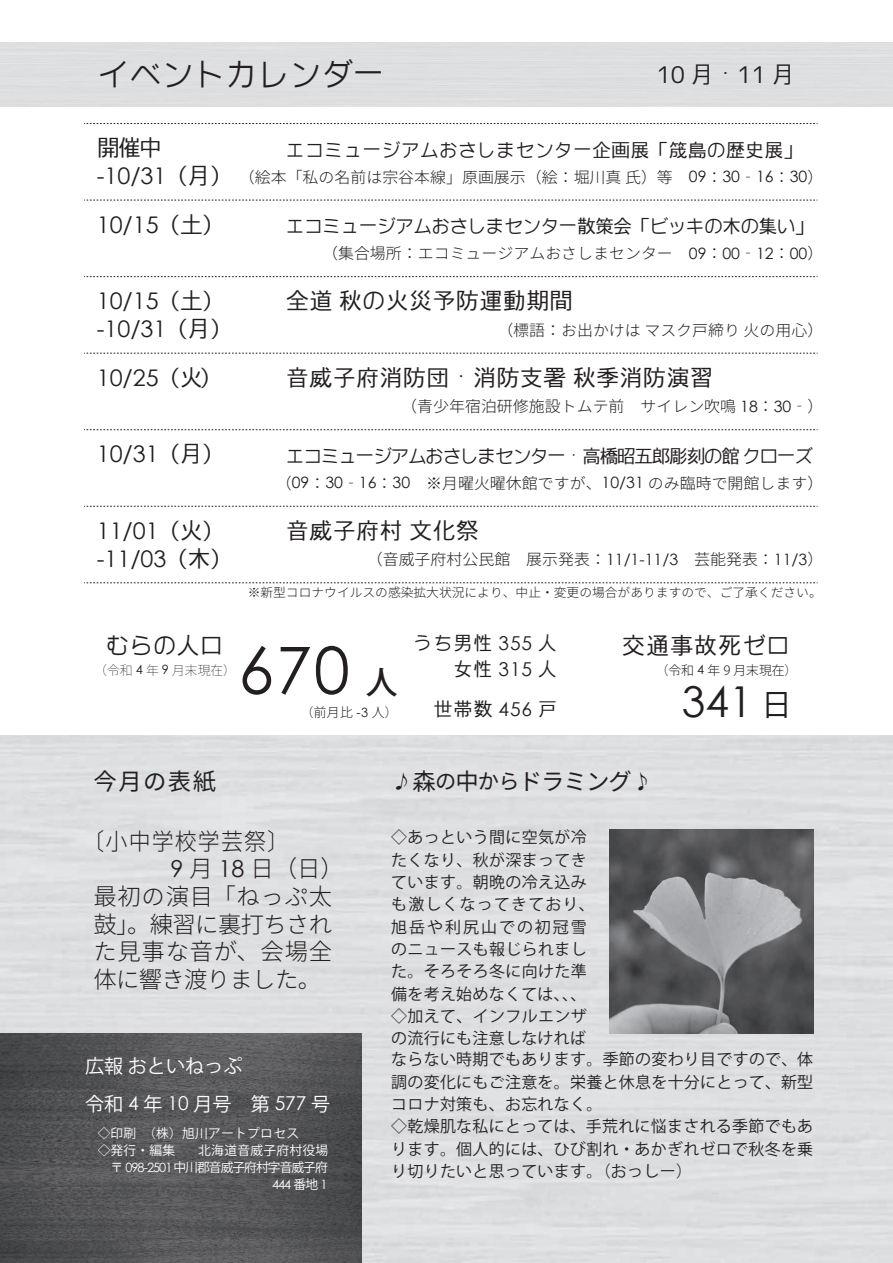
<style>
.page{position:relative;width:893px;height:1263px;background:#fff}
.page>*{position:absolute;margin:0;border:0;box-sizing:border-box;transform-origin:0 0}
.t1{font:64.8px "Century Gothic";color:#231f20}
.t2{font:42.45px "Century Gothic";color:#231f20}
.t3{font:31.95px "Higashi Ome Gothic";color:#231f20}
.t4{font:500 31.95px "Koz Go Pr 6 N";color:#231f20}
.t5{font:30.9px "Koz Go Pr 6 N";color:#231f20}
.t6{font:300 23.4px "Noto Sans CJ Kjp";letter-spacing:.03em;color:#231f20}
.t7{font:300 23.4px "Noto Sans CJ Kjp";letter-spacing:-.03em;color:#231f20}
.t8{font:23.4px "Higashi Ome Gothic";letter-spacing:.015em;color:#231f20}
.t9{font:23.4px "Noto Sans CJ Kjp";letter-spacing:.01em;color:#231f20}
.t10{font:300 23.4px "Noto Sans CJ Kjp";letter-spacing:.05em;color:#231f20;scale:.94 1}
.t11{font:22.95px "Century Gothic";color:#231f20}
.t12{font:22.95px "Higashi Ome Gothic";color:#231f20}
.t13{font:19.2px "Koz Go Pr 6 N";color:#fff}
.t14{font:19.2px/25.5px "Higashi Ome Gothic";letter-spacing:.05em;color:#231f20;text-align:right}
.t15{font:18.75px "Higashi Ome Gothic";letter-spacing:-.09em;color:#231f20}
.t16{font:18.75px "Higashi Ome Gothic";letter-spacing:-.05em;color:#231f20}
.t17{font:18.75px "Higashi Ome Gothic";color:#231f20}
.t18{font:15.9px/22.2px "Koz Go Pr 6 N";letter-spacing:.02em;color:#231f20}
.t19{font:300 15.6px "Noto Sans CJ Kjp";color:#231f20}
.t20{font:15.6px "Century Gothic";color:#231f20}
.t21{font:12.75px/17px "Koz Go Pr 6 N";letter-spacing:-.075em;color:#fff}
.t22{font:12.75px/17px "Koz Go Pr 6 N";letter-spacing:.02em;color:#fff}
.t23{font:300 12.75px "Koz Go Pr 6 N";color:#231f20}
.t24{font:200 12.75px "Koz Go Pr 6 N";color:#231f20}
.t25{font:12.75px "Century Gothic";color:#fff}
.t26{font:300 12.45px "Noto Sans CJ Kjp";color:#231f20}
.s1{font-family:"Higashi Ome Gothic"}
.s2{font-family:"Noto Sans CJ Kjp";font-weight:300;font-size:15.6px}
.s3{font-family:"Noto Sans CJ Kjp";font-weight:300}
.s4{font-family:"Century Gothic";font-weight:400}
.s5{font-family:"Koz Min Pro";font-weight:400}
.s6{font-family:"Century Gothic"}
.s7{font-size:21.3px}
.s8{font-family:"Koz Go Pr 6 N"}
</style>
<div class="page">
<svg style="left:84px;top:123px;width:734px;height:1px"></svg>
<svg style="left:84px;top:200px;width:734px;height:1px"></svg>
<svg style="left:84px;top:276px;width:734px;height:1px"></svg>
<svg style="left:84px;top:353px;width:734px;height:1px"></svg>
<svg style="left:84px;top:429px;width:734px;height:1px"></svg>
<svg style="left:84px;top:506px;width:734px;height:1px"></svg>
<svg style="left:84px;top:582px;width:734px;height:1px"></svg>
<div style="left:0;top:736px;width:893px;height:527px;background:#dedfe1"></div>
<img style="left:0;top:1033px;width:361px;height:230px">
<img style="left:609px;top:829px;width:204px;height:204px">
<svg style="left:636px;top:772px;width:12px;height:19px"></svg>
<svg style="left:396px;top:772px;width:13px;height:19px"></svg>
<h3 class="t3" style="left:98px;top:52px;width:289px">イベントカレンダー</h3>
<h3 class="t8" style="left:657px;top:58px;width:140px">10 月・11 月</h3>
<h3 class="t12" style="left:97px;top:132px;width:67px">開催中</h3>
<p class="t17" style="left:286px;top:137px;width:518px">エコミュージアムおさしまセンター企画展「筬島の歴史展「</p>
<h3 class="t11" style="left:97px;top:160px;width:160px">-10/31<span class="s1">（月）</span><span class="s2">（</span></h3>
<p class="t19" style="left:255px;top:168px;width:420px">絵本「私の名前は宗谷本線」原画展示（絵：堀川真氏）等</p>
<p class="t20" style="left:689px;top:166px;width:136px">09<span class="s3">：</span>30<span class="s3">‐</span>16<span class="s3">：</span>30<span class="s3">(</span></p>
<h3 class="t11" style="left:97px;top:208px;width:129px">10/15<span class="s1">（土）</span></h3>
<p class="t16" style="left:286px;top:214px;width:530px">エコミュージアムおさしまセンター散策会「ビッキの木の集い「</p>
<h3 class="t11" style="left:97px;top:285px;width:129px">10/15<span class="s1">（土）</span></h3>
<p class="t19" style="left:322px;top:245px;width:352px">（集合場所：エコミュージアムおさしまセンター</p>
<h3 class="t12" style="left:286px;top:285px;width:288px">全道秋の火災予防運動期間</h3>
<p class="t20" style="left:689px;top:242px;width:136px">09<span class="s3">：</span>00<span class="s3">‐</span>12<span class="s3">：</span>00<span class="s3">(</span></p>
<h3 class="t11" style="left:97px;top:313px;width:137px">-10/31<span class="s1">（月）</span></h3>
<p class="t19" style="left:497px;top:321px;width:327px">（標語：お出かけはマスク戸締り火の用心(</p>
<h3 class="t11" style="left:97px;top:361px;width:108px">10/25<span class="s1">（火</span></h3>
<h3 class="t12" style="left:199px;top:362px;width:25px">）</h3>
<h3 class="t12" style="left:286px;top:362px;width:429px">音威子府消防団・消防支署秋季消防演習</h3>
<h3 class="t11" style="left:97px;top:438px;width:129px">10/31<span class="s1">（月）</span></h3>
<p class="t19" style="left:401px;top:398px;width:423px">（青少年宿泊研修施設トムテ前　サイレン吹鳴 <span class="s4">18</span>：<span class="s4">30</span>‐(</p>
<p class="t15" style="left:286px;top:443px;width:529px">エコミュージアムおさしまセンター・高橋昭五郎彫刻の館クローズ</p>
<h3 class="t11" style="left:97px;top:515px;width:129px">11/01<span class="s1">（火）</span></h3>
<p class="t19" style="left:276px;top:474px;width:549px">（<span class="s4">09</span>：<span class="s4">30</span>‐<span class="s4">16</span>：<span class="s4">30</span><span class="s5">　※</span>月曜火曜休館ですが、<span class="s4">10/31</span> のみ臨時で開館します(</p>
<h3 class="t12" style="left:286px;top:515px;width:195px">音威子府村文化祭</h3>
<h3 class="t11" style="left:97px;top:542px;width:137px">-11/03<span class="s1">（木）</span></h3>
<p class="t19" style="left:367px;top:551px;width:313px">（音威子府村公民館　展示発表：<span class="s4">11/1-11/3</span></p>
<p class="t19" style="left:694px;top:551px;width:131px">芸能発表：<span class="s4">11/3</span>(</p>
<p class="t26" style="left:248px;top:585px;width:576px">※新型コロナウイルスの感染拡大状況により、中止・変更の場合がありますので、ご了承ください。</p>
<h3 class="t8" style="left:106px;top:629px;width:118px">むらの人口</h3>
<p class="t24" style="left:94px;top:663px;width:143px">（令和 <span class="s4">4</span> 年 <span class="s4">9</span> 月末現在）</p>
<h1 class="t1" style="left:238px;top:625px;width:113px">670</h1>
<h3 class="t4" style="left:366px;top:664px;width:33px">人</h3>
<p class="t23" style="left:301px;top:705px;width:98px">（前月比 <span class="s4">-3</span> 人(</p>
<p class="t14" style="left:413px;top:630px;width:145px">うち男性 <span class="s6">355</span> 人女性 <span class="s6">315</span> 人</p>
<p class="t14" style="left:433px;top:696px;width:125px">世帯数 <span class="s6">456</span> 戸</p>
<h3 class="t8" style="left:622px;top:629px;width:169px">交通事故死ゼロ</h3>
<p class="t23" style="left:656px;top:663px;width:143px">（令和 <span class="s4">4</span> 年 9 月末現在(</p>
<h3 class="t5" style="left:761px;top:687px;width:32px">日</h3>
<h2 class="t2" style="left:682px;top:672px;width:72px">341</h2>
<h3 class="t9" style="left:94px;top:768px;width:124px">今月の表紙</h3>
<h3 class="t9" style="left:413px;top:768px;width:221px">森<span class="s7">の</span>中<span class="s7">から</span>ドラミング</h3>
<h3 class="t10" style="left:83px;top:828px;width:221px">〔小中学校学芸祭〔</h3>
<h3 class="t6" style="left:171px;top:856px;width:175px"><span class="s4">9</span> 月 <span class="s4">18</span> 日（日(</h3>
<h3 class="t6" style="left:94px;top:883px;width:240px">最初の演目「ねっぷ太</h3>
<h3 class="t7" style="left:94px;top:911px;width:240px">鼓」。練習に裏打ちされ</h3>
<h3 class="t6" style="left:94px;top:939px;width:240px">た見事な音が、会場全</h3>
<h3 class="t7" style="left:94px;top:966px;width:229px">体に響き渡りました。</h3>
<p class="t13" style="left:85px;top:1055px;width:159px">広報おといねっぷ</p>
<p class="t13" style="left:85px;top:1093px;width:247px">令和 <span class="s6">4</span> 年 <span class="s6">10</span> 月号　第 <span class="s6">577</span> 号</p>
<p class="t22" style="left:198px;top:1125px;width:131px;text-indent:-101px">◇印刷　（株）旭川アートプロセス<br>北海道音威子府村役場</p>
<p class="t21" style="left:98px;top:1142px;width:232px">◇発行・編集　<br>　〒 <span class="s6">098-2501</span> 中川郡音威子府村字音威子府</p>
<p class="t25" style="left:272px;top:1175px;width:57px">444 <span class="s8">番地</span> 1</p>
<p class="t18" style="left:391px;top:827px;width:424px">◇あっという間に空気が冷<br>たくなり、秋が深まってき<br>ています。朝晩の冷え込み<br>も激しくなってきており、<br>旭岳や利尻山での初冠雪<br>のニュースも報じられまし<br>た。そろそろ冬に向けた準<br>備を考え始めなくては 、、、<br>◇加えて、インフルエンザ<br>の流行にも注意しなければ<br>ならない時期でもあります。季節の変わり目ですので、体調の変化にもご注意を。栄養と休息を十分にとって、新型コロナ対策も、お忘れなく。<br>◇乾燥肌な私にとっては、手荒れに悩まされる季節でもあります。個人的には、ひび割れ・あかぎれゼロで秋冬を乗り切りたいと思っています。（おっしー(</p>
</div>
